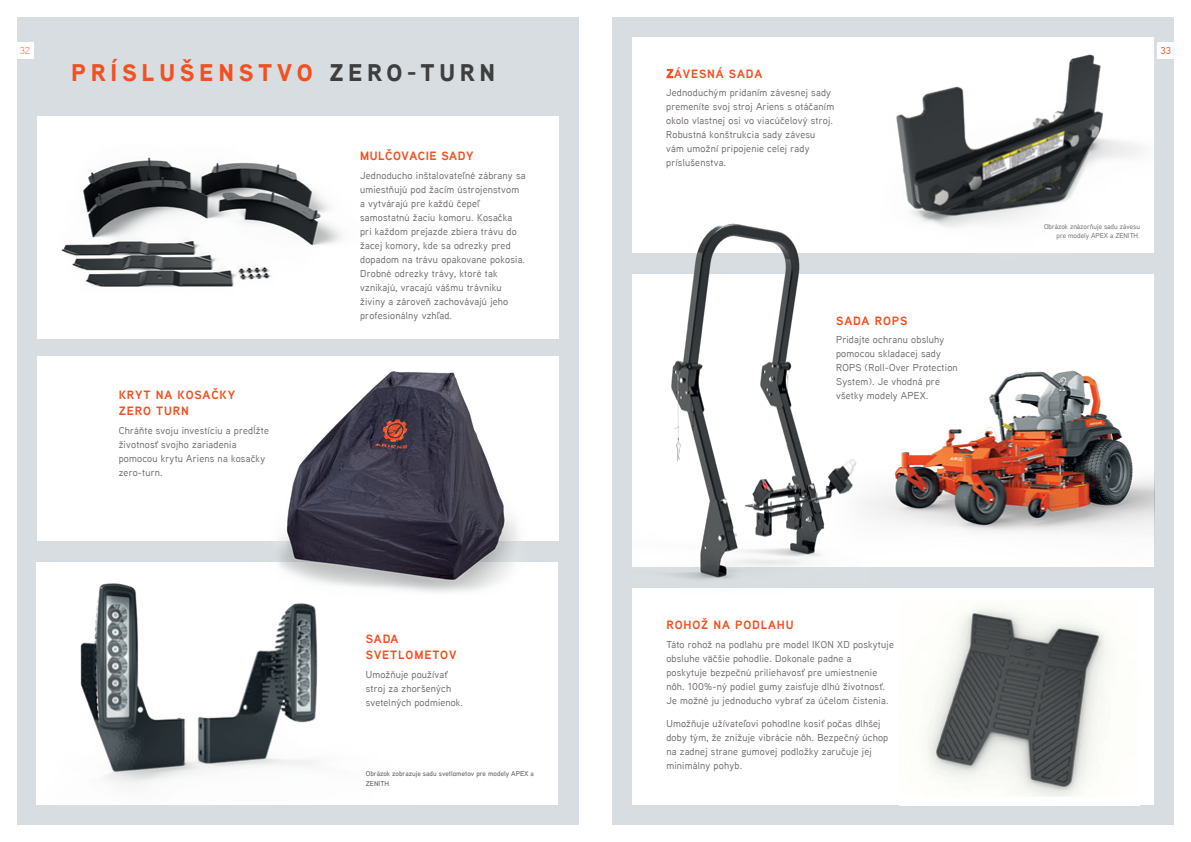
<style>
.page{position:relative;width:1191px;height:842px;background:#fff}
.page>*{position:absolute;margin:0;border:0;box-sizing:border-box;transform-origin:0 0}
.t1{font:900 24px "Aaux Next";letter-spacing:.195em;color:#f15122}
.Body{font:700 12px/16px "Aaux Next";letter-spacing:.07em;color:#f15122}
.Body-2{font:700 12px "Aaux Next";letter-spacing:.045em;color:#f15122}
.Body-3{font:500 10px/14px "Aaux Next";letter-spacing:.02em;color:#716c6b}
.t2{font:500 10px "Aaux Next";color:#f15425}
.t3{font:300 10px "Aaux Next";color:#f15425}
.t4{font:600 7px/9.8px "Aaux Next";color:#716c6b}
.t5{font:500 7px/9px "Aaux Next";color:#716c6b;text-align:right}
.s1{color:#3e3e3f}
.s2{font-weight:600}
.s3{font-weight:400}
</style>
<div class="page">
<div style="left:612px;top:17px;width:562px;height:808px;background:#d7dde0"></div>
<div style="left:632px;top:37px;width:522px;height:216px;background:#fff"></div>
<div style="left:17px;top:17px;width:561px;height:808px;background:#d7dde0"></div>
<div style="left:37px;top:563px;width:521px;height:242px;background:#fff"></div>
<div style="left:37px;top:116px;width:521px;height:223px;background:#fff"></div>
<div style="left:37px;top:356px;width:521px;height:185px;background:#fff"></div>
<img style="left:896px;top:54px;width:247px;height:173px">
<img style="left:61px;top:157px;width:282px;height:130px">
<img style="left:245px;top:371px;width:302px;height:222px">
<img style="left:80px;top:563px;width:332px;height:221px">
<div style="left:632px;top:589px;width:522px;height:216px;background:#fff"></div>
<div style="left:632px;top:275px;width:522px;height:292px;background:#fff"></div>
<img style="left:926px;top:607px;width:181px;height:190px">
<img style="left:632px;top:223px;width:252px;height:366px">
<img style="left:826px;top:343px;width:328px;height:228px">
<div style="left:1157px;top:43px;width:17px;height:16px;background:#fff"></div>
<div style="left:17px;top:43px;width:16px;height:16px;background:#fff"></div>
<p class="t3" style="left:20px;top:44px;width:12px">32</p>
<p class="t1" style="left:71px;top:56px;width:425px">PRÍSLUŠENSTVO <span class="s1">ZERO-TURN</span></p>
<p class="Body" style="left:666px;top:65px;width:97px"><span class="s2">Z</span>ÁVESNÁ SADA</p>
<p class="Body-3" style="left:666px;top:85px;width:169px">Jednoduchým pridaním závesnej sady premeníte svoj stroj Ariens s otáčaním okolo vlastnej osi vo viacúčelový stroj.<br>Robustná konštrukcia sady závesu vám umožní pripojenie celej rady príslušenstva.</p>
<p class="Body-2" style="left:360px;top:147px;width:115px">MULČOVACIE SADY</p>
<p class="Body-3" style="left:360px;top:168px;width:167px">Jednoducho inštalovateľné zábrany sa umiestňujú pod žacím ústrojenstvom a vytvárajú pre každú čepeľ samostatnú žaciu komoru. Kosačka pri každom prejazde zbiera trávu do žacej komory, kde sa odrezky pred dopadom na trávu opakovane pokosia.<br>Drobné odrezky trávy, ktoré tak vznikajú, vracajú vášmu trávniku živiny a zároveň zachovávajú jeho profesionálny vzhľad.</p>
<p class="Body" style="left:836px;top:312px;width:73px">SADA ROPS</p>
<p class="Body-3" style="left:836px;top:332px;width:123px">Pridajte ochranu obsluhy pomocou skladacej sady<br>ROPS (Roll-Over Protection<br>System). Je vhodná pre všetky modely APEX.</p>
<p class="Body" style="left:119px;top:387px;width:118px">KRYT NA KOSAČKY<br>ZERO TURN</p>
<p class="Body-3" style="left:119px;top:423px;width:152px">Chráňte svoju investíciu a predĺžte životnosť svojho zariadenia pomocou krytu Ariens na kosačky zero-turn.</p>
<p class="Body" style="left:366px;top:631px;width:92px">SADA<br>SVETLOMETOV</p>
<p class="Body-3" style="left:366px;top:667px;width:99px">Umožňuje používať stroj za zhoršených svetelných podmienok.</p>
<p class="t4" style="left:366px;top:769px;width:170px">Obrázok zobrazuje sadu svetlometov pre modely APEX a<br>ZENITH<span class="s3">.</span></p>
<p class="Body" style="left:666px;top:617px;width:129px">ROHOŽ NA PODLAHU</p>
<p class="Body-3" style="left:666px;top:637px;width:229px">Táto rohož na podlahu pre model IKON XD poskytuje obsluhe väčšie pohodlie. Dokonale padne a poskytuje bezpečnú priliehavosť pre umiestnenie nôh. 100%-ný podiel gumy zaisťuje dlhú životnosť.<br>Je možné ju jednoducho vybrať za účelom čistenia.</p>
<p class="Body-3" style="left:666px;top:716px;width:223px">Umožňuje užívateľovi pohodlne kosiť počas dlhšej doby tým, že znižuje vibrácie nôh. Bezpečný úchop na zadnej strane gumovej podložky zaručuje jej minimálny pohyb.</p>
<p class="t2" style="left:1160px;top:44px;width:12px">33</p>
<p class="t5" style="left:1044px;top:222px;width:97px">Obrázok znázorňuje sadu závesu pre modely APEX a ZENITH<span class="s3">.</span></p>
</div>
